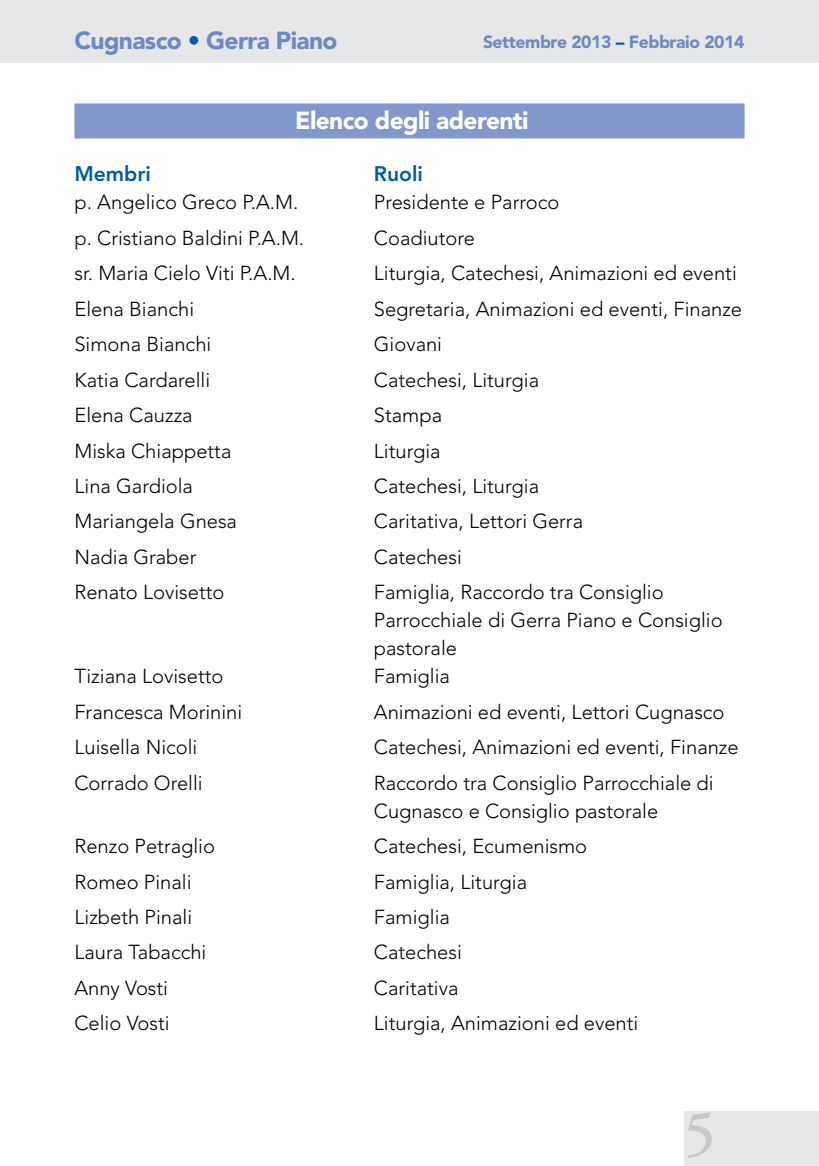
<style>
.page{position:relative;width:819px;height:1166px;background:#fff}
.page>*{position:absolute;margin:0;border:0;box-sizing:border-box;transform-origin:0 0}
.t1{font:600 63px "Adobe Garamond Pro";color:#c7c8ca}
.t2{font:900 24.5px "Avenir";letter-spacing:-.025em;color:#6d89c5}
.t3{font:900 24.5px "Avenir";letter-spacing:-.025em;color:#fff}
.t4{font:800 21px "Avenir";color:#005baa}
.t5{font:300 20.12px/28px "Avenir";color:#000}
.t6{font:900 17.5px "Avenir";letter-spacing:-.025em;color:#6d89c5}
.s1{color:#005baa}
</style>
<div class="page">
<div style="left:0;top:0;width:819px;height:63px;background:#e6e7e8"></div>
<div style="left:685px;top:1111px;width:134px;height:55px;background:#e6e7e8"></div>
<div style="left:74px;top:103px;width:670px;height:35px;background:#8298cd"></div>
<p class="t2" style="left:74px;top:26px;width:264px">Cugnasco <span class="s1">•</span> Gerra Piano</p>
<p class="t6" style="left:483px;top:32px;width:263px">Settembre 2013 <span class="s1">–</span> Febbraio 2014</p>
<p class="t3" style="left:295px;top:105px;width:235px">Elenco degli aderenti</p>
<p class="t4" style="left:74px;top:162px;width:78px">Membri</p>
<p class="t4" style="left:374px;top:162px;width:51px">Ruoli</p>
<p class="t5" style="left:74px;top:188px;width:225px">p. Angelico Greco P.A.M.</p>
<p class="t5" style="left:374px;top:188px;width:187px">Presidente e Parroco</p>
<p class="t5" style="left:74px;top:224px;width:231px">p. Cristiano Baldini P.A.M.</p>
<p class="t5" style="left:374px;top:224px;width:103px">Coadiutore</p>
<p class="t5" style="left:74px;top:259px;width:223px">sr. Maria Cielo Viti P.A.M.</p>
<p class="t5" style="left:374px;top:259px;width:364px">Liturgia, Catechesi, Animazioni ed eventi</p>
<p class="t5" style="left:74px;top:295px;width:121px">Elena Bianchi</p>
<p class="t5" style="left:374px;top:295px;width:370px">Segretaria, Animazioni ed eventi, Finanze</p>
<p class="t5" style="left:74px;top:330px;width:138px">Simona Bianchi</p>
<p class="t5" style="left:374px;top:330px;width:70px">Giovani</p>
<p class="t5" style="left:74px;top:366px;width:137px">Katia Cardarelli</p>
<p class="t5" style="left:374px;top:366px;width:167px">Catechesi, Liturgia</p>
<p class="t5" style="left:74px;top:401px;width:120px">Elena Cauzza</p>
<p class="t5" style="left:374px;top:401px;width:70px">Stampa</p>
<p class="t5" style="left:74px;top:437px;width:158px">Miska Chiappetta</p>
<p class="t5" style="left:374px;top:437px;width:68px">Liturgia</p>
<p class="t5" style="left:74px;top:472px;width:120px">Lina Gardiola</p>
<p class="t5" style="left:374px;top:472px;width:167px">Catechesi, Liturgia</p>
<p class="t5" style="left:74px;top:507px;width:164px">Mariangela Gnesa</p>
<p class="t5" style="left:374px;top:507px;width:211px">Caritativa, Lettori Gerra</p>
<p class="t5" style="left:74px;top:543px;width:123px">Nadia Graber</p>
<p class="t5" style="left:374px;top:543px;width:89px">Catechesi</p>
<p class="t5" style="left:74px;top:578px;width:151px">Renato Lovisetto</p>
<p class="t5" style="left:374px;top:578px;width:350px">Famiglia, Raccordo tra Consiglio<br>Parrocchiale di Gerra Piano e Consiglio pastorale</p>
<p class="t5" style="left:74px;top:662px;width:150px">Tiziana Lovisetto</p>
<p class="t5" style="left:374px;top:662px;width:78px">Famiglia</p>
<p class="t5" style="left:74px;top:698px;width:169px">Francesca Morinini</p>
<p class="t5" style="left:374px;top:698px;width:352px">Animazioni ed eventi, Lettori Cugnasco</p>
<p class="t5" style="left:74px;top:733px;width:124px">Luisella Nicoli</p>
<p class="t5" style="left:374px;top:733px;width:366px">Catechesi, Animazioni ed eventi, Finanze</p>
<p class="t5" style="left:74px;top:769px;width:130px">Corrado Orelli</p>
<p class="t5" style="left:374px;top:769px;width:341px">Raccordo tra Consiglio Parrocchiale di<br>Cugnasco e Consiglio pastorale</p>
<p class="t5" style="left:74px;top:832px;width:142px">Renzo Petraglio</p>
<p class="t5" style="left:374px;top:832px;width:215px">Catechesi, Ecumenismo</p>
<p class="t5" style="left:74px;top:868px;width:119px">Romeo Pinali</p>
<p class="t5" style="left:374px;top:868px;width:155px">Famiglia, Liturgia</p>
<p class="t5" style="left:74px;top:903px;width:119px">Lizbeth Pinali</p>
<p class="t5" style="left:374px;top:903px;width:78px">Famiglia</p>
<p class="t5" style="left:74px;top:938px;width:133px">Laura Tabacchi</p>
<p class="t5" style="left:374px;top:938px;width:89px">Catechesi</p>
<p class="t5" style="left:74px;top:974px;width:95px">Anny Vosti</p>
<p class="t5" style="left:374px;top:974px;width:86px">Caritativa</p>
<p class="t5" style="left:74px;top:1009px;width:97px">Celio Vosti</p>
<p class="t5" style="left:374px;top:1009px;width:266px">Liturgia, Animazioni ed eventi</p>
<h1 class="t1" style="left:684px;top:1097px;width:34px">5</h1>
</div>
